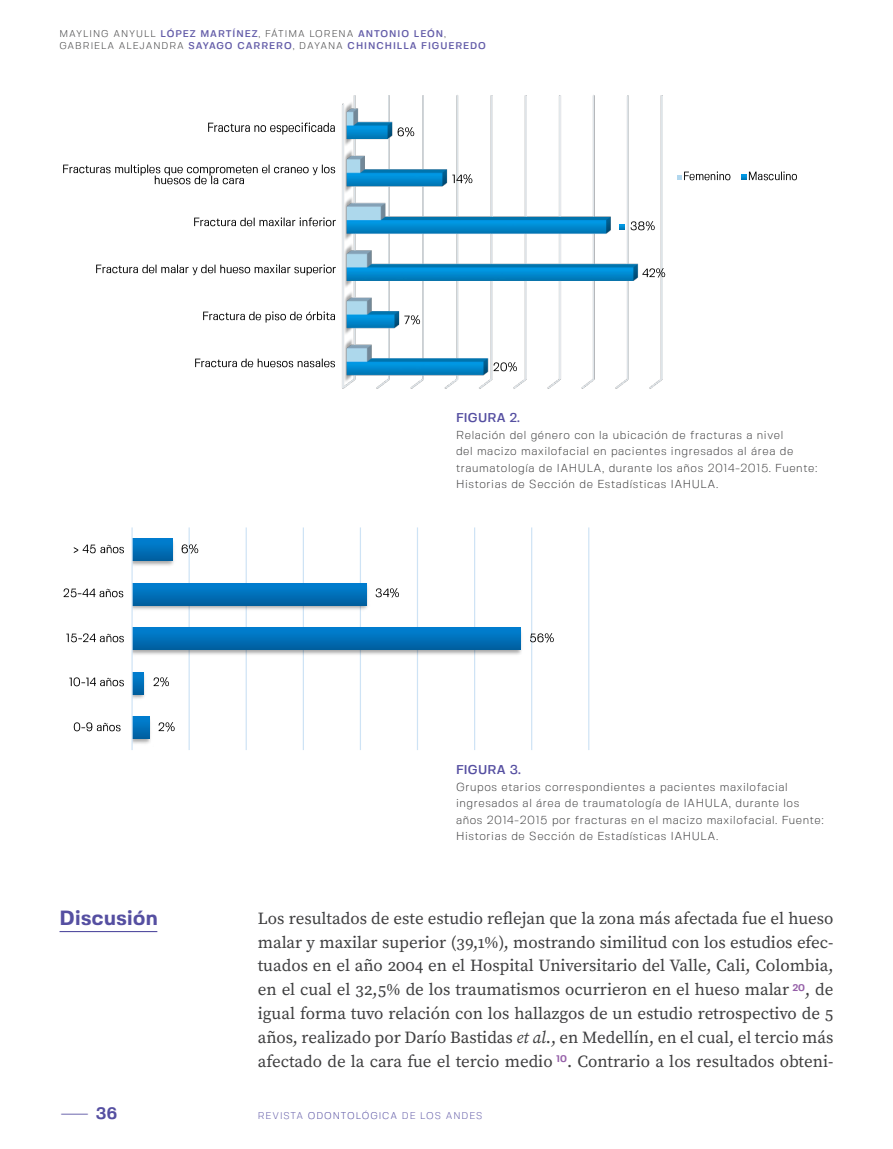
<style>
.page{position:relative;width:893px;height:1149px;background:#fff}
.page>*{position:absolute;margin:0;border:0;box-sizing:border-box;transform-origin:0 0}
.t1{font:700 20.55px "Fivo Sans";letter-spacing:.02em;color:#554fa1}
.t2{font:16.95px/23.9px "Source Serif Pro";color:#3e3e3f;text-align:justify}
.t3{font:700 16.5px "Fivo Sans";color:#554fa1}
.t4{font:500 12.75px "Fivo Sans";letter-spacing:.02em;color:#554fa1}
.t5{font:300 11.55px/16.5px "Fivo Sans";letter-spacing:.05em;color:#3e3e3f}
.t6{font:500 9.75px/12px "Fivo Sans";letter-spacing:.1em;color:#635ca8}
.t7{font:300 9.75px "Fivo Sans";letter-spacing:.1em;color:#635ca8}
.s1{font-weight:300;color:#3e3e3f}
.s2{font-style:italic}
.s3{font-weight:300;font-size:18px}
.s4{color:#554fa1}
</style>
<div class="page">
<img style="left:342px;top:95px;width:321px;height:294px">
<img style="left:195px;top:358px;width:140px;height:10px">
<img style="left:203px;top:311px;width:132px;height:11px">
<img style="left:96px;top:264px;width:240px;height:11px">
<img style="left:194px;top:217px;width:142px;height:10px">
<img style="left:63px;top:164px;width:273px;height:11px">
<img style="left:154px;top:175px;width:90px;height:10px">
<img style="left:208px;top:123px;width:127px;height:11px">
<img style="left:493px;top:362px;width:32px;height:11px">
<img style="left:405px;top:315px;width:23px;height:11px">
<img style="left:643px;top:268px;width:23px;height:11px">
<svg style="left:619px;top:224px;width:5px;height:5px"></svg>
<img style="left:630px;top:221px;width:33px;height:11px">
<img style="left:452px;top:174px;width:27px;height:11px">
<img style="left:398px;top:127px;width:26px;height:11px">
<svg style="left:677px;top:175px;width:5px;height:4px"></svg>
<img style="left:684px;top:172px;width:47px;height:9px">
<svg style="left:741px;top:175px;width:5px;height:4px"></svg>
<img style="left:748px;top:172px;width:49px;height:9px">
<hr style="left:189px;top:527px;width:1px;height:222px;background:#cee3f5">
<hr style="left:246px;top:527px;width:1px;height:222px;background:#cee3f5">
<hr style="left:303px;top:527px;width:1px;height:222px;background:#cee3f5">
<hr style="left:360px;top:527px;width:1px;height:222px;background:#cee3f5">
<hr style="left:417px;top:527px;width:1px;height:222px;background:#cee3f5">
<hr style="left:474px;top:527px;width:1px;height:222px;background:#cee3f5">
<hr style="left:531px;top:527px;width:1px;height:222px;background:#cee3f5">
<hr style="left:588px;top:527px;width:1px;height:222px;background:#cee3f5">
<img style="left:133px;top:716px;width:18px;height:28px">
<img style="left:133px;top:672px;width:12px;height:27px">
<img style="left:133px;top:625px;width:389px;height:32px">
<img style="left:133px;top:580px;width:235px;height:32px">
<img style="left:133px;top:538px;width:41px;height:28px">
<div style="left:132px;top:716px;width:17px;height:22px;background:linear-gradient(to bottom,#0082d5,#0061a4)"></div>
<svg style="left:133px;top:672px;width:10px;height:22px"></svg>
<div style="left:132px;top:627px;width:388px;height:22px;background:linear-gradient(to bottom,#0082d5,#0062a4)"></div>
<div style="left:132px;top:583px;width:234px;height:22px;background:linear-gradient(to bottom,#0082d5,#0061a2)"></div>
<div style="left:132px;top:538px;width:40px;height:22px;background:linear-gradient(to bottom,#0082d5,#0062a4)"></div>
<hr style="left:131px;top:527px;width:2px;height:222px;background:#cee3f5">
<img style="left:159px;top:722px;width:16px;height:10px">
<img style="left:153px;top:677px;width:16px;height:10px">
<img style="left:530px;top:633px;width:24px;height:11px">
<img style="left:376px;top:588px;width:23px;height:10px">
<img style="left:182px;top:544px;width:17px;height:11px">
<img style="left:73px;top:722px;width:48px;height:10px">
<img style="left:69px;top:677px;width:55px;height:10px">
<img style="left:67px;top:633px;width:57px;height:10px">
<img style="left:64px;top:588px;width:60px;height:10px">
<img style="left:73px;top:544px;width:51px;height:10px">
<hr style="left:60px;top:930px;width:97px;height:1px;background:#554fa1">
<p class="t6" style="left:60px;top:28px;width:428px"><span class="s1">MAYLING ANYULL</span> LÓPEZ MARTÍNEZ<span class="s1">, FÁTIMA LORENA</span> ANTONIO LEÓN<span class="s1">,<br>GABRIELA ALEJANDRA</span> SAYAGO CARRERO<span class="s1">, DAYANA</span> CHINCHILLA FIGUEREDO</p>
<p class="t4" style="left:456px;top:410px;width:65px">FIGURA 2.</p>
<p class="t5" style="left:456px;top:426px;width:363px">Relación del género con la ubicación de fracturas a nivel<br>del macizo maxilofacial en pacientes ingresados al área de traumatología de IAHULA, durante los años 2014-2015. Fuente:<br>Historias de Sección de Estadísticas IAHULA.</p>
<p class="t1" style="left:60px;top:905px;width:100px">Discusión</p>
<p class="t4" style="left:456px;top:761px;width:66px">FIGURA 3.</p>
<p class="t5" style="left:456px;top:778px;width:369px">Grupos etarios correspondientes a pacientes maxilofacial ingresados al área de traumatología de IAHULA, durante los años 2014-2015 por fracturas en el macizo maxilofacial. Fuente:<br>Historias de Sección de Estadísticas IAHULA.</p>
<p class="t2" style="left:258px;top:906px;width:577px">Los resultados de este estudio reflejan que la zona más afectada fue el hueso malar y maxilar superior (39,1%), mostrando similitud con los estudios efec&shy;tuados en el año 2004 en el Hospital Universitario del Valle, Cali, Colombia, en el cual el 32,5% de los traumatismos ocurrieron en el hueso malar <sup>20</sup>, de igual forma tuvo relación con los hallazgos de un estudio retrospectivo de 5 años, realizado por Darío Bastidas <span class="s2">et al</span>., en Medellín, en el cual, el tercio más afectado de la cara fue el tercio medio <sup>10</sup>. Contrario a los resultados obteni-</p>
<p class="t3" style="left:60px;top:1102px;width:59px"><span class="s3">—</span>36</p>
<p class="t7" style="left:258px;top:1109px;width:226px">REVISTA <span class="s4">ODONTOLÓGICA</span> DE LOS ANDES</p>
</div>
